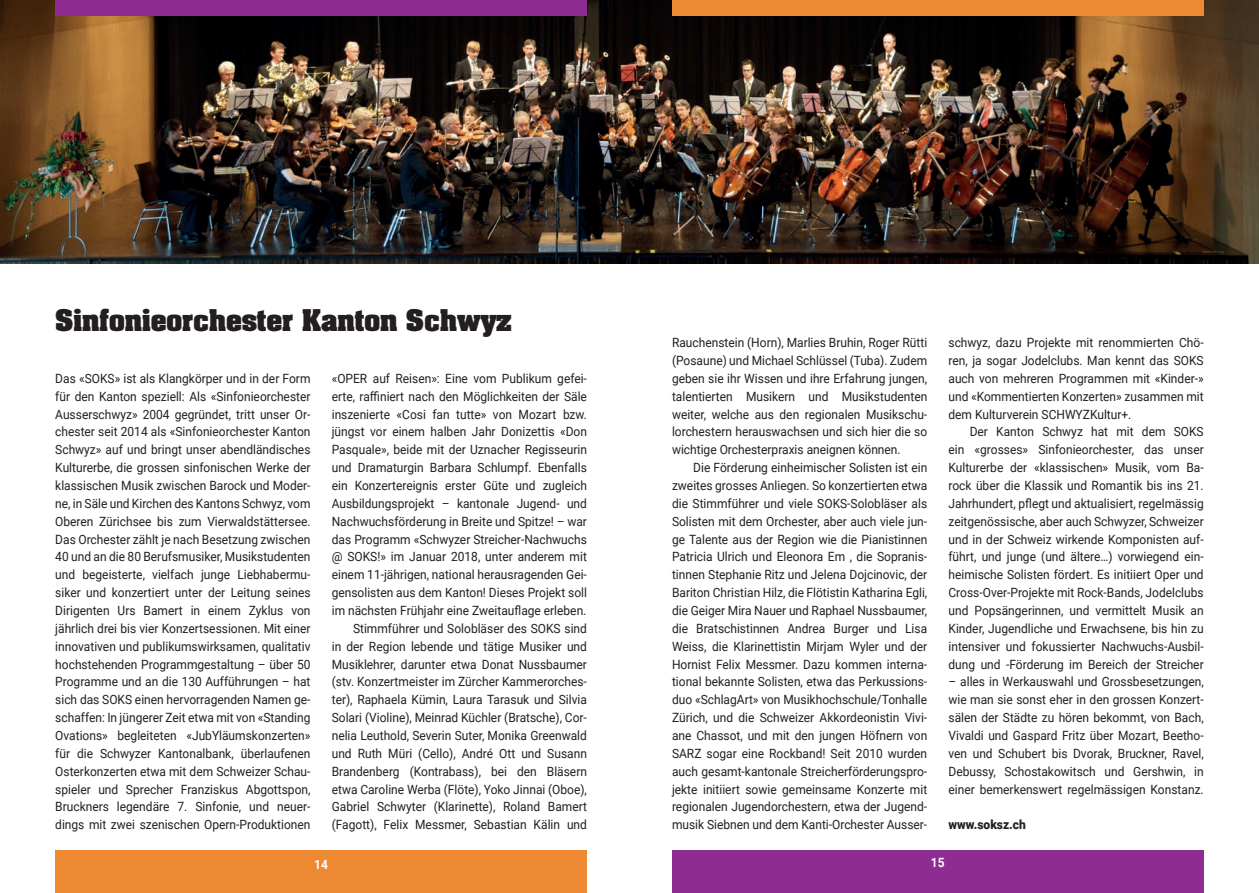
<style>
.page{position:relative;width:1259px;height:893px;background:#fff}
.page>*{position:absolute;margin:0;border:0;box-sizing:border-box;transform-origin:0 0}
.t1{font:700 25.5px "Aachen";color:#231f20}
.t2{font:12.75px/17.9px "Roboto";color:#231f20;text-align:justify;scale:.94 1}
.t3{font:900 12.75px "Roboto";color:#231f20;scale:.94 1}
.t4{font:700 12.75px "Roboto";color:#fff;scale:.94 1}
</style>
<div class="page">
<img style="left:0;top:0;width:1259px;height:264px">
<div style="left:672px;top:850px;width:531px;height:43px;background:#8f2c91"></div>
<div style="left:55px;top:850px;width:532px;height:43px;background:#ed8833"></div>
<div style="left:55px;top:0;width:532px;height:16px;background:#8f2c91"></div>
<div style="left:672px;top:0;width:531px;height:16px;background:#ed8833"></div>
<h1 class="t1" style="left:55px;top:301px;width:457px">Sinfonieorchester Kanton Schwyz</h1>
<p class="t2" style="left:55px;top:369px;width:273px">Das «SOKS» ist als Klangkörper und in der Form für den Kanton speziell: Als «Sinfonieorchester Ausserschwyz» 2004 gegründet, tritt unser Or&shy;chester seit 2014 als «Sinfonieorchester Kanton Schwyz» auf und bringt unser abendländisches Kulturerbe, die grossen sinfonischen Werke der klassischen Musik zwischen Barock und Moder&shy;ne, in Säle und Kirchen des Kantons Schwyz, vom Oberen Zürichsee bis zum Vierwaldstättersee.<br>Das Orchester zählt je nach Besetzung zwischen 40 und an die 80 Berufsmusiker, Musikstudenten und begeisterte, vielfach junge Liebhabermu&shy;siker und konzertiert unter der Leitung seines Dirigenten Urs Bamert in einem Zyklus von jährlich drei bis vier Konzertsessionen. Mit einer innovativen und publikumswirksamen, qualitativ hochstehenden Programmgestaltung – über 50<br>Programme und an die 130 Aufführungen – hat sich das SOKS einen hervorragenden Namen ge&shy;schaffen: In jüngerer Zeit etwa mit von «Standing Ovations» begleiteten «JubYläumskonzerten» für die Schwyzer Kantonalbank, überlaufenen Osterkonzerten etwa mit dem Schweizer Schau&shy;spieler und Sprecher Franziskus Abgottspon, Bruckners legendäre 7. Sinfonie, und neuer&shy;dings mit zwei szenischen Opern-Produktionen</p>
<p class="t2" style="left:332px;top:369px;width:273px;text-align:right">«OPER auf Reisen»: Eine vom Publikum gefei&shy;erte, raffiniert nach den Möglichkeiten der Säle inszenierte «Cosi fan tutte» von Mozart bzw. jüngst vor einem halben Jahr Donizettis «Don Pasquale», beide mit der Uznacher Regisseurin und Dramaturgin Barbara Schlumpf. Ebenfalls ein Konzertereignis erster Güte und zugleich Ausbildungsprojekt – kantonale Jugend- und Nachwuchsförderung in Breite und Spitze! – war das Programm «Schwyzer Streicher-Nachwuchs @ SOKS!» im Januar 2018, unter anderem mit einem 11-jährigen, national herausragenden Gei&shy;gensolisten aus dem Kanton! Dieses Projekt soll im nächsten Frühjahr eine Zweitauflage erleben.<br>Stimmführer und Solobläser des SOKS sind<br>in der Region lebende und tätige Musiker und Musiklehrer, darunter etwa Donat Nussbaumer (stv. Konzertmeister im Zürcher Kammerorches&shy;ter), Raphaela Kümin, Laura Tarasuk und Silvia Solari (Violine), Meinrad Küchler (Bratsche), Cor&shy;nelia Leuthold, Severin Suter, Monika Greenwald und Ruth Müri (Cello), André Ott und Susann Brandenberg (Kontrabass), bei den Bläsern etwa Caroline Werba (Flöte), Yoko Jinnai (Oboe), Gabriel Schwyter (Klarinette), Roland Bamert (Fagott), Felix Messmer, Sebastian Kälin und</p>
<p class="t2" style="left:672px;top:333px;width:273px">Rauchenstein (Horn), Marlies Bruhin, Roger Rütti (Posaune) und Michael Schlüssel (Tuba). Zudem geben sie ihr Wissen und ihre Erfahrung jungen, talentierten Musikern und Musikstudenten weiter, welche aus den regionalen Musikschu&shy;lorchestern herauswachsen und sich hier die so wichtige Orchesterpraxis aneignen können.</p>
<p class="t2" style="left:672px;top:458px;width:273px;text-indent:21px">Die Förderung einheimischer Solisten ist ein zweites grosses Anliegen. So konzertierten etwa die Stimmführer und viele SOKS-Solobläser als Solisten mit dem Orchester, aber auch viele jun&shy;ge Talente aus der Region wie die Pianistinnen Patricia Ulrich und Eleonora Em , die Sopranis&shy;tinnen Stephanie Ritz und Jelena Dojcinovic, der Bariton Christian Hilz, die Flötistin Katharina Egli, die Geiger Mira Nauer und Raphael Nussbaumer, die Bratschistinnen Andrea Burger und Lisa Weiss, die Klarinettistin Mirjam Wyler und der Hornist Felix Messmer. Dazu kommen interna&shy;tional bekannte Solisten, etwa das Perkussions&shy;duo «SchlagArt» von Musikhochschule/Tonhalle Zürich, und die Schweizer Akkordeonistin Vivi&shy;ane Chassot, und mit den jungen Höfnern von SARZ sogar eine Rockband! Seit 2010 wurden auch gesamt-kantonale Streicherförderungspro&shy;jekte initiiert sowie gemeinsame Konzerte mit regionalen Jugendorchestern, etwa der Jugend&shy;musik Siebnen und dem Kanti-Orchester Ausser-</p>
<p class="t2" style="left:948px;top:333px;width:273px">schwyz, dazu Projekte mit renommierten Chö&shy;ren, ja sogar Jodelclubs. Man kennt das SOKS auch von mehreren Programmen mit «Kinder-» und «Kommentierten Konzerten» zusammen mit dem Kulturverein SCHWYZKultur+.</p>
<p class="t2" style="left:948px;top:423px;width:273px;text-indent:21px">Der Kanton Schwyz hat mit dem SOKS ein «grosses» Sinfonieorchester, das unser Kulturerbe der «klassischen» Musik, vom Ba&shy;rock über die Klassik und Romantik bis ins 21.<br>Jahrhundert, pflegt und aktualisiert, regelmässig zeitgenössische, aber auch Schwyzer, Schweizer und in der Schweiz wirkende Komponisten auf&shy;führt, und junge (und ältere…) vorwiegend ein&shy;heimische Solisten fördert. Es initiiert Oper und Cross-Over-Projekte mit Rock-Bands, Jodelclubs und Popsängerinnen, und vermittelt Musik an Kinder, Jugendliche und Erwachsene, bis hin zu intensiver und fokussierter Nachwuchs-Ausbil&shy;dung und -Förderung im Bereich der Streicher</p>
<p class="t2" style="left:948px;top:672px;width:273px">– alles in Werkauswahl und Grossbesetzungen, wie man sie sonst eher in den grossen Konzert&shy;sälen der Städte zu hören bekommt, von Bach, Vivaldi und Gaspard Fritz über Mozart, Beetho&shy;ven und Schubert bis Dvorak, Bruckner, Ravel, Debussy, Schostakowitsch und Gershwin, in einer bemerkenswert regelmässigen Konstanz.</p>
<p class="t3" style="left:948px;top:816px;width:84px">www.soksz.ch</p>
<p class="t4" style="left:314px;top:855px;width:16px">14</p>
<p class="t4" style="left:931px;top:854px;width:16px">15</p>
</div>
